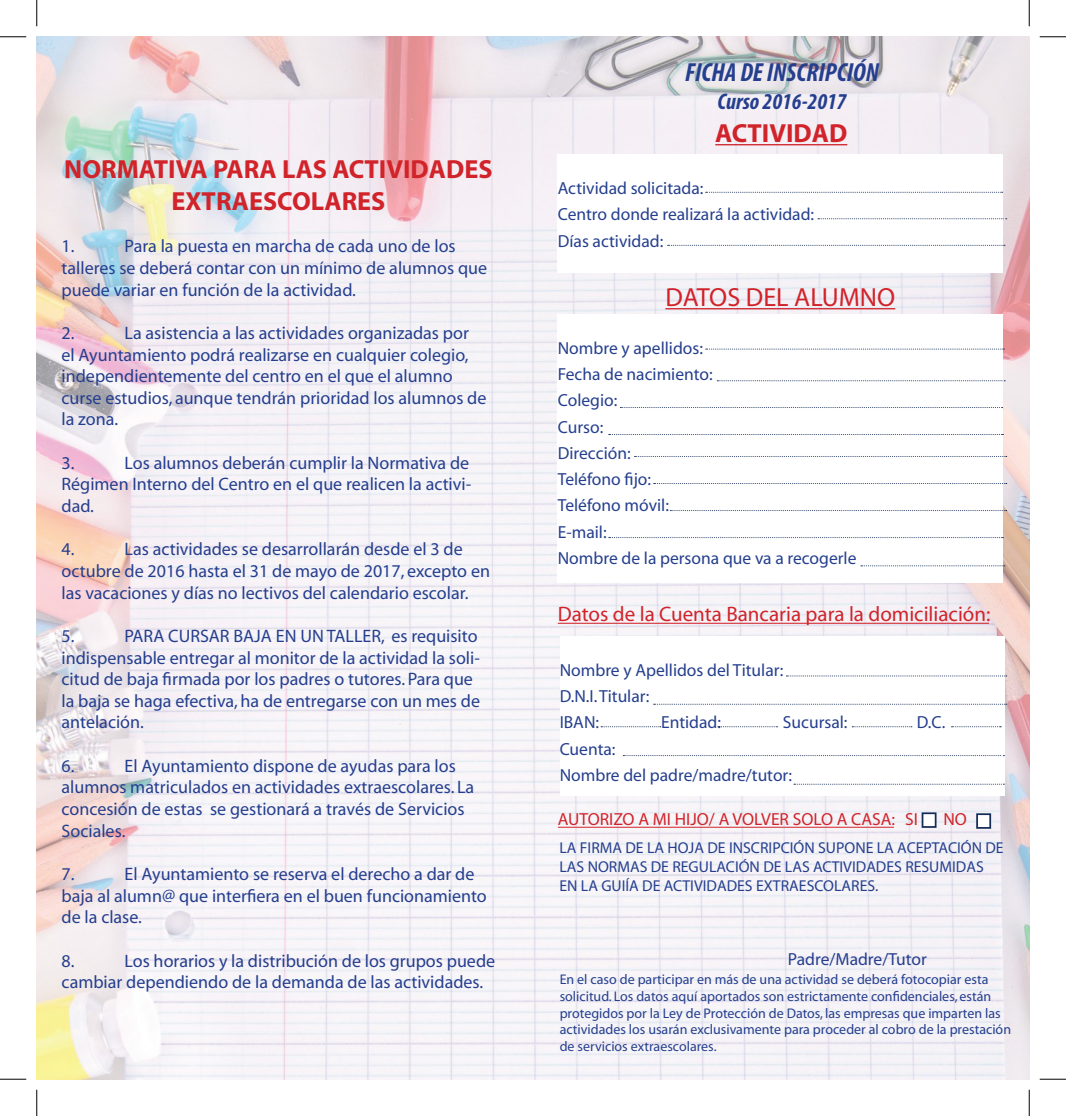
<style>
.page{position:relative;width:1066px;height:1116px;background:#fff}
.page>*{position:absolute;margin:0;border:0;box-sizing:border-box;transform-origin:0 0}
.t1{font:700 26.25px/31.5px "Myriad";color:#d1232a;text-align:center}
.t2{font:italic 700 condensed 26.25px "Myriad";color:#253f8e}
.t3{font:26.25px "Myriad";color:#d1232a}
.t4{font:italic 700 condensed 22.75px "Myriad";color:#253f8e}
.t5{font:21px "Myriad";color:#d1232a}
.t6{font:18.03px/21.7px "Myriad";color:#253f8e}
.t7{font:17.5px/26.2px "Myriad";color:#253f8e}
.t8{font:17.5px "Myriad";color:#d1232a}
.t9{font:15.75px/18.9px "Myriad";color:#253f8e}
.t10{font:14px/16.8px "Myriad";color:#253f8e}
</style>
<div class="page">
<img style="left:37px;top:37px;width:992px;height:1041px">
<hr style="left:715px;top:144px;width:132px;height:1px;background:#d1232a">
<div style="left:558px;top:155px;width:445px;height:118px;background:#fff"></div>
<hr style="left:665px;top:308px;width:230px;height:1px;background:#d1232a">
<div style="left:558px;top:314px;width:445px;height:268px;background:#fff"></div>
<hr style="left:558px;top:622px;width:431px;height:1px;background:#d1232a">
<div style="left:559px;top:636px;width:445px;height:160px;background:#fff"></div>
<svg style="left:705px;top:192px;width:297px;height:1px"></svg>
<svg style="left:818px;top:218px;width:188px;height:1px"></svg>
<svg style="left:667px;top:245px;width:338px;height:1px"></svg>
<svg style="left:705px;top:348px;width:299px;height:1px"></svg>
<svg style="left:717px;top:380px;width:288px;height:1px"></svg>
<svg style="left:620px;top:407px;width:382px;height:1px"></svg>
<svg style="left:609px;top:434px;width:394px;height:1px"></svg>
<svg style="left:634px;top:456px;width:372px;height:1px"></svg>
<svg style="left:653px;top:483px;width:353px;height:1px"></svg>
<svg style="left:670px;top:510px;width:336px;height:1px"></svg>
<svg style="left:609px;top:537px;width:394px;height:1px"></svg>
<svg style="left:861px;top:565px;width:144px;height:1px"></svg>
<svg style="left:786px;top:675px;width:220px;height:1px"></svg>
<svg style="left:653px;top:703px;width:353px;height:1px"></svg>
<svg style="left:623px;top:755px;width:381px;height:1px"></svg>
<svg style="left:794px;top:783px;width:210px;height:1px"></svg>
<svg style="left:601px;top:726px;width:60px;height:1px"></svg>
<svg style="left:718px;top:726px;width:59px;height:1px"></svg>
<svg style="left:852px;top:726px;width:60px;height:1px"></svg>
<svg style="left:951px;top:726px;width:50px;height:1px"></svg>
<hr style="left:558px;top:826px;width:336px;height:1px;background:#d1232a">
<div style="left:921px;top:812px;width:15px;height:15px;background:#fff;border:2px solid #152d56"></div>
<div style="left:976px;top:813px;width:15px;height:15px;background:#fff;border:2px solid #152d56"></div>
<svg style="left:0;top:36px;width:26px;height:1px"></svg>
<svg style="left:1039px;top:36px;width:27px;height:1px"></svg>
<svg style="left:0;top:1078px;width:26px;height:1px"></svg>
<svg style="left:1039px;top:1078px;width:27px;height:1px"></svg>
<svg style="left:36px;top:0;width:1px;height:26px"></svg>
<svg style="left:36px;top:1089px;width:1px;height:26px"></svg>
<svg style="left:1029px;top:0;width:1px;height:26px"></svg>
<svg style="left:1029px;top:1089px;width:1px;height:26px"></svg>
<h1 class="t1" style="left:64px;top:154px;width:430px">NORMATIVA PARA LAS ACTIVIDADES<br>EXTRAESCOLARES</h1>
<p class="t6" style="left:62px;top:236px;width:14px">1.</p>
<p class="t6" style="left:62px;top:236px;width:427px;text-indent:63px">Para la puesta en marcha de cada uno de los talleres se deberá contar con un mínimo de alumnos que puede variar en función de la actividad.</p>
<p class="t6" style="left:62px;top:323px;width:14px">2.</p>
<p class="t6" style="left:62px;top:323px;width:426px;text-indent:63px">La asistencia a las actividades organizadas por el Ayuntamiento podrá realizarse en cualquier colegio, independientemente del centro en el que el alumno curse estudios, aunque tendrán prioridad los alumnos de la zona.</p>
<p class="t6" style="left:62px;top:452px;width:14px">3.</p>
<p class="t6" style="left:62px;top:452px;width:411px;text-align:justify;text-indent:63px">Los alumnos deberán cumplir la Normativa de Régimen Interno del Centro en el que realicen la activi&shy;dad.</p>
<p class="t6" style="left:62px;top:539px;width:14px">4.</p>
<p class="t6" style="left:62px;top:539px;width:430px;text-indent:63px">Las actividades se desarrollarán desde el 3 de octubre de 2016 hasta el 31 de mayo de 2017, excepto en las vacaciones y días no lectivos del calendario escolar.</p>
<p class="t6" style="left:62px;top:625px;width:14px">5.</p>
<p class="t6" style="left:62px;top:625px;width:420px;text-indent:63px">PARA CURSAR BAJA EN UN TALLER, es requisito indispensable entregar al monitor de la actividad la soli&shy;citud de baja firmada por los padres o tutores. Para que la baja se haga efectiva, ha de entregarse con un mes de antelación.</p>
<p class="t6" style="left:62px;top:755px;width:14px">6.</p>
<p class="t6" style="left:62px;top:755px;width:414px;text-indent:63px">El Ayuntamiento dispone de ayudas para los alumnos matriculados en actividades extraescolares. La concesión de estas se gestionará a través de Servicios Sociales.</p>
<p class="t6" style="left:62px;top:863px;width:14px">7.</p>
<p class="t6" style="left:62px;top:863px;width:427px;text-indent:63px">El Ayuntamiento se reserva el derecho a dar de baja al alumn@ que interfiera en el buen funcionamiento de la clase.</p>
<p class="t6" style="left:62px;top:950px;width:14px">8.</p>
<p class="t6" style="left:62px;top:950px;width:435px;text-indent:63px">Los horarios y la distribución de los grupos puede cambiar dependiendo de la demanda de las actividades.</p>
<h1 class="t2" style="left:685px;top:59px;width:195px">FICHA DE INSCRIPCIÓN</h1>
<p class="t4" style="left:717px;top:90px;width:131px">Curso 2016-2017</p>
<h1 class="t1" style="left:715px;top:118px;width:133px">ACTIVIDAD</h1>
<p class="t7" style="left:558px;top:176px;width:258px">Actividad solicitada:<br>Centro donde realizará la actividad:<br>Días actividad:</p>
<h1 class="t3" style="left:665px;top:284px;width:231px">DATOS DEL ALUMNO</h1>
<p class="t7" style="left:558px;top:335px;width:300px">Nombre y apellidos:<br>Fecha de nacimiento:<br>Colegio:<br>Curso:<br>Dirección:<br>Teléfono fijo:<br>Teléfono móvil:<br>E-mail:<br>Nombre de la persona que va a recogerle</p>
<p class="t5" style="left:558px;top:603px;width:434px">Datos de la Cuenta Bancaria para la domiciliación:</p>
<p class="t7" style="left:559px;top:657px;width:225px">Nombre y Apellidos del Titular:<br>D.N.I. Titular:<br>IBAN:</p>
<p class="t7" style="left:661px;top:710px;width:61px">Entidad:</p>
<p class="t7" style="left:783px;top:710px;width:66px">Sucursal:</p>
<p class="t7" style="left:917px;top:710px;width:30px">D.C.</p>
<p class="t7" style="left:559px;top:736px;width:234px">Cuenta:<br>Nombre del padre/madre/tutor:</p>
<p class="t8" style="left:558px;top:810px;width:361px">AUTORIZO A MI HIJO/ A VOLVER SOLO A CASA: SI</p>
<p class="t8" style="left:943px;top:810px;width:25px">NO</p>
<p class="t9" style="left:559px;top:838px;width:446px">LA FIRMA DE LA HOJA DE INSCRIPCIÓN SUPONE LA ACEPTACIÓN DE<br>LAS NORMAS DE REGULACIÓN DE LAS ACTIVIDADES RESUMIDAS<br>EN LA GUIÍA DE ACTIVIDADES EXTRAESCOLARES.</p>
<p class="t7" style="left:788px;top:946px;width:140px">Padre/Madre/Tutor</p>
<p class="t10" style="left:559px;top:971px;width:453px">En el caso de participar en más de una actividad se deberá fotocopiar esta solicitud. Los datos aquí aportados son estrictamente confidenciales, están protegidos por la Ley de Protección de Datos, las empresas que imparten las actividades los usarán exclusivamente para proceder al cobro de la prestación de servicios extraescolares.</p>
</div>
